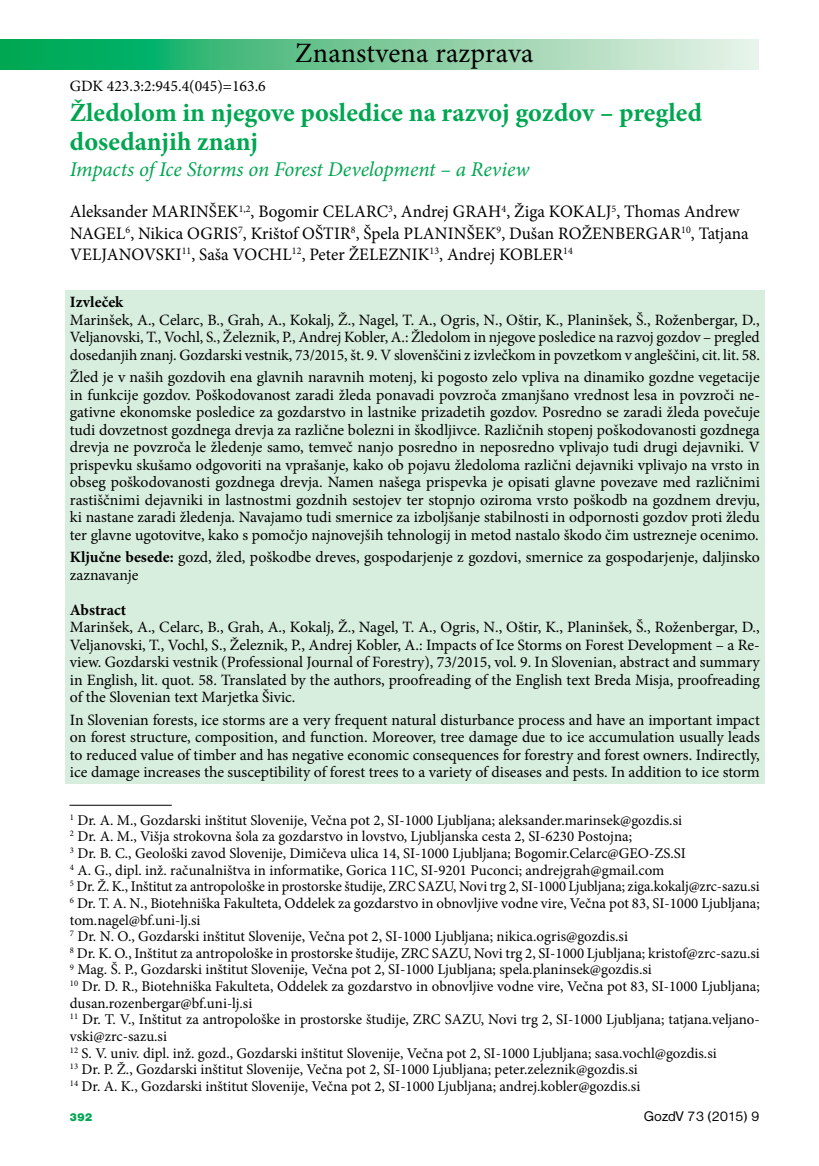
<style>
.page{position:relative;width:819px;height:1166px;background:#fff}
.page>*{position:absolute;margin:0;border:0;box-sizing:border-box;transform-origin:0 0}
.t1{font:28px "Minion Pro";letter-spacing:.01em;color:#000}
.t2{font:700 26.25px/29.8px "Minion Pro";color:#00a651}
.t3{font:italic 21px "Minion Pro";letter-spacing:-.005em;color:#00a651}
.t4{font:17.5px/21.3px "Minion Pro";color:#000}
.t5{font:15.75px/17.5px "Minion Pro";color:#000;text-align:justify}
.t6{font:700 15.75px "Minion Pro";color:#000}
.t7{font:14.88px/16.6px "Minion Pro";letter-spacing:-.005em;color:#000}
.t8{font:14.53px "Nimbus San DEE";color:#000}
.t9{font:11.38px "Nimbus San DEE Blac";color:#00a651}
.t10{font:10.15px "Minion Pro";color:#000}
.s1{font-weight:700}
</style>
<div class="page">
<svg style="left:0;top:40px;width:759px;height:29px;background:#70c999"></svg>
<div style="left:65px;top:290px;width:699px;height:494px;background:#d7eddd"></div>
<hr style="left:69px;top:805px;width:103px;height:1px;background:#000">
<h1 class="t1" style="left:295px;top:34px;width:240px">Znanstvena razprava</h1>
<p class="t5" style="left:70px;top:77px;width:197px">GDK 423.3:2:945.4(045)=163.6</p>
<h2 class="t2" style="left:70px;top:97px;width:633px">Žledolom in njegove posledice na razvoj gozdov – pregled dosedanjih znanj</h2>
<h3 class="t3" style="left:70px;top:155px;width:461px">Impacts of Ice Storms on Forest Development – a Review</h3>
<p class="t4" style="left:70px;top:201px;width:138px">Aleksander Marinšek</p>
<p class="t4" style="left:70px;top:201px;width:671px;text-indent:169px"><sup>1,2</sup>, Bogomir Celarc <sup>3</sup>, Andrej Grah <sup>4</sup>, Žiga Kokalj <sup>5</sup>, Thomas Andrew<br>Nagel<sup>6</sup>, Nikica Ogris <sup>7</sup>, Krištof Oštir<sup>8</sup>, Špela Planinšek</p>
<p class="t4" style="left:496px;top:222px;width:85px"><sup>9</sup>, Dušan Roženberg</p>
<p class="t4" style="left:658px;top:222px;width:92px">ar <sup>10</sup>, Tatjana</p>
<p class="t4" style="left:70px;top:244px;width:62px">Veljanovsk</p>
<p class="t4" style="left:176px;top:244px;width:82px">i<sup>11</sup>, Saša Vochl</p>
<p class="t4" style="left:292px;top:244px;width:79px"><sup>12</sup>, Peter Železn</p>
<p class="t4" style="left:412px;top:244px;width:110px">ik <sup>13</sup>, Andrej Kobler</p>
<p class="t10" style="left:563px;top:244px;width:11px">14</p>
<p class="t6" style="left:70px;top:291px;width:55px">Izvleček</p>
<p class="t5" style="left:70px;top:311px;width:691px">Marinšek, A., Celarc, B., Grah, A., Kokalj, Ž., Nagel, T. A., Ogris, N., Oštir, K., Planinšek, Š., Roženbergar, D., Veljanovski, T., Vochl, S., Železnik, P., Andrej Kobler, A.: Žledolom in njegove posledice na razvoj gozdov – pregled dosedanjih znanj. Gozdarski vestnik, 73/2015, št. 9. V slovenščini z izvlečkom in povzetkom v angleščini, cit. lit. 58.</p>
<p class="t5" style="left:70px;top:368px;width:691px">Žled je v naših gozdovih ena glavnih naravnih motenj, ki pogosto zelo vpliva na dinamiko gozdne vegetacije in funkcije gozdov. Poškodovanost zaradi žleda ponavadi povzroča zmanjšano vrednost lesa in povzroči ne&shy;gativne ekonomske posledice za gozdarstvo in lastnike prizadetih gozdov. Posredno se zaradi žleda povečuje tudi dovzetnost gozdnega drevja za različne bolezni in škodljivce. Različnih stopenj poškodovanosti gozdnega drevja ne povzroča le žledenje samo, temveč nanjo posredno in neposredno vplivajo tudi drugi dejavniki. V prispevku skušamo odgovoriti na vprašanje, kako ob pojavu žledoloma različni dejavniki vplivajo na vrsto in obseg poškodovanosti gozdnega drevja. Namen našega prispevka je opisati glavne povezave med različnimi rastiščnimi dejavniki in lastnostmi gozdnih sestojev ter stopnjo oziroma vrsto poškodb na gozdnem drevju, ki nastane zaradi žledenja. Navajamo tudi smernice za izboljšanje stabilnosti in odpornosti gozdov proti žledu ter glavne ugotovitve, kako s pomočjo najnovejših tehnologij in metod nastalo škodo čim ustrezneje ocenimo.</p>
<p class="t5" style="left:70px;top:548px;width:691px"><span class="s1">Ključne besede:</span> gozd, žled, poškodbe dreves, gospodarjenje z gozdovi, smernice za gospodarjenje, daljinsko zaznavanje</p>
<p class="t6" style="left:70px;top:598px;width:58px">Abstract</p>
<p class="t5" style="left:70px;top:618px;width:691px">Marinšek, A., Celarc, B., Grah, A., Kokalj, Ž., Nagel, T. A., Ogris, N., Oštir, K., Planinšek, Š., Roženbergar, D., Veljanovski, T., Vochl, S., Železnik, P., Andrej Kobler, A.: Impacts of Ice Storms on Forest Development – a Re&shy;view. Gozdarski vestnik (Professional Journal of Forestry), 73/2015, vol. 9. In Slovenian, abstract and summary in English, lit. quot. 58. Translated by the authors, proofreading of the English text Breda Misja, proofreading of the Slovenian text Marjetka Šivic.</p>
<p class="t5" style="left:70px;top:711px;width:691px">In Slovenian forests, ice storms are a very frequent natural disturbance process and have an important impact on forest structure, composition, and function. Moreover, tree damage due to ice accumulation usually leads to reduced value of timber and has negative economic consequences for forestry and forest owners. Indirectly, ice damage increases the susceptibility of forest trees to a variety of diseases and pests. In addition to ice storm</p>
<p class="t7" style="left:70px;top:812px;width:691px"><sup>1</sup> Dr. A. M., Gozdarski inštitut Slovenije, Večna pot 2, SI-1000 Ljubljana; aleksander.marinsek@gozdis.si<br><sup>2</sup> Dr. A. M., Višja strokovna šola za gozdarstvo in lovstvo, Ljubljanska cesta 2, SI-6230 Postojna;<br><sup>3</sup> Dr. B. C., Geološki zavod Slovenije, Dimičeva ulica 14, SI-1000 Ljubljana; Bogomir.Celarc@GEO-ZS.SI<br><sup>4</sup> A. G., dipl. inž. računalništva in informatike, Gorica 11C, SI-9201 Puconci; andrejgrah@gmail.com<br><sup>5</sup> Dr. Ž. K., Inštitut za antropološke in prostorske študije, ZRC SAZU, Novi trg 2, SI-1000 Ljubljana; ziga.kokalj@zrc-sazu.si <sup>6</sup> Dr. T. A. N., Biotehniška Fakulteta, Oddelek za gozdarstvo in obnovljive vodne vire, Večna pot 83, SI-1000 Ljubljana; tom.nagel@bf.uni-lj.si<br><sup>7</sup> Dr. N. O., Gozdarski inštitut Slovenije, Večna pot 2, SI-1000 Ljubljana; nikica.ogris@gozdis.si<br><sup>8</sup> Dr. K. O., Inštitut za antropološke in prostorske študije, ZRC SAZU, Novi trg 2, SI-1000 Ljubljana; kristof@zrc-sazu.si <sup>9</sup> Mag. Š. P., Gozdarski inštitut Slovenije, Večna pot 2, SI-1000 Ljubljana; spela.planinsek@gozdis.si<br><sup>10</sup> Dr. D. R., Biotehniška Fakulteta, Oddelek za gozdarstvo in obnovljive vodne vire, Večna pot 83, SI-1000 Ljubljana; dusan.rozenbergar@bf.uni-lj.si<br><sup>11</sup> Dr. T. V., Inštitut za antropološke in prostorske študije, ZRC SAZU, Novi trg 2, SI-1000 Ljubljana; tatjana.veljano&shy;vski@zrc-sazu.si<br><sup>12</sup> S. V. univ. dipl. inž. gozd., Gozdarski inštitut Slovenije, Večna pot 2, SI-1000 Ljubljana; sasa.vochl@gozdis.si<br><sup>13</sup> Dr. P. Ž., Gozdarski inštitut Slovenije, Večna pot 2, SI-1000 Ljubljana; peter.zeleznik@gozdis.si<br><sup>14</sup> Dr. A. K., Gozdarski inštitut Slovenije, Večna pot 2, SI-1000 Ljubljana; andrej.kobler@gozdis.si</p>
<p class="t9" style="left:69px;top:1110px;width:25px">392</p>
<p class="t8" style="left:644px;top:1108px;width:117px">GozdV 73 (2015) 9</p>
</div>
